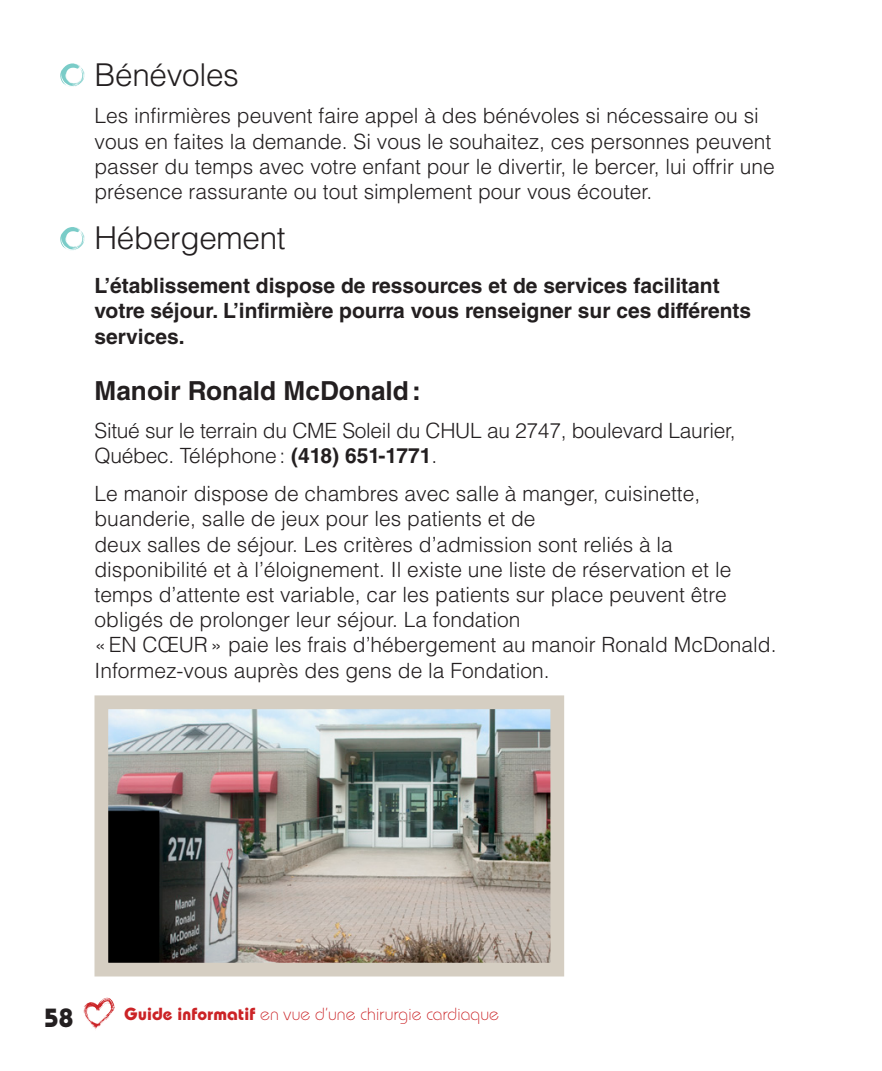
<style>
.page{position:relative;width:882px;height:1071px;background:#fff}
.page>*{position:absolute;margin:0;border:0;box-sizing:border-box;transform-origin:0 0}
.Titres{font:300 31.5px "Helvetica LT Std";letter-spacing:-.01em;color:#231f20}
.Sous_Titres{font:700 26.25px "Helvetica LT Std";color:#231f20}
.t1{font:700 26.25px "Bauhaus";color:#231f20}
.t2{font:300 21px/25.2px "Helvetica LT Std";color:#231f20}
.t3{font:700 21px/25.2px "Helvetica LT Std";color:#231f20}
.t4{font:300 17.5px "Bauhaus";letter-spacing:.005em;color:#cb2326}
.s1{font-weight:700}
</style>
<div class="page">
<svg style="left:83px;top:998px;width:32px;height:31px"></svg>
<img style="left:109px;top:710px;width:440px;height:252px">
<div style="left:94px;top:695px;width:470px;height:282px;border:14px solid #d5cec2"></div>
<svg style="left:60px;top:63px;width:25px;height:24px"></svg>
<svg style="left:60px;top:227px;width:25px;height:23px"></svg>
<p class="Titres" style="left:94px;top:55px;width:146px">Bénévoles</p>
<p class="t2" style="left:94px;top:103px;width:682px">Les infirmières peuvent faire appel à des bénévoles si nécessaire ou si vous en faites la demande. Si vous le souhaitez, ces personnes peuvent passer du temps avec votre enfant pour le divertir, le bercer, lui offrir une présence rassurante ou tout simplement pour vous écouter.</p>
<p class="Titres" style="left:94px;top:218px;width:193px">Hébergement</p>
<p class="t3" style="left:94px;top:273px;width:658px">L’établissement dispose de ressources et de services facilitant votre séjour. L’infirmière pourra vous renseigner sur ces différents services.</p>
<p class="Sous_Titres" style="left:94px;top:375px;width:328px">Manoir Ronald McDonald:</p>
<p class="t2" style="left:94px;top:418px;width:643px">Situé sur le terrain du CME Soleil du CHUL au 2747, boulevard Laurier,<br>Québec. Téléphone: <span class="s1">(418) 651-1771</span>.</p>
<p class="t2" style="left:94px;top:481px;width:684px">Le manoir dispose de chambres avec salle à manger, cuisinette, buanderie, salle de jeux pour les patients et de<br>deux salles de séjour. Les critères d’admission sont reliés à la disponibilité et à l’éloignement. Il existe une liste de réservation et le temps d’attente est variable, car les patients sur place peuvent être obligés de prolonger leur séjour. La fondation<br>«EN CŒUR» paie les frais d’hébergement au manoir Ronald McDonald.<br>Informez-vous auprès des gens de la Fondation.</p>
<p class="t1" style="left:44px;top:1002px;width:31px">58</p>
<p class="t4" style="left:124px;top:1004px;width:376px"><span class="s1">Guide informatif</span> en vue d’une chirurgie cardiaque</p>
</div>
